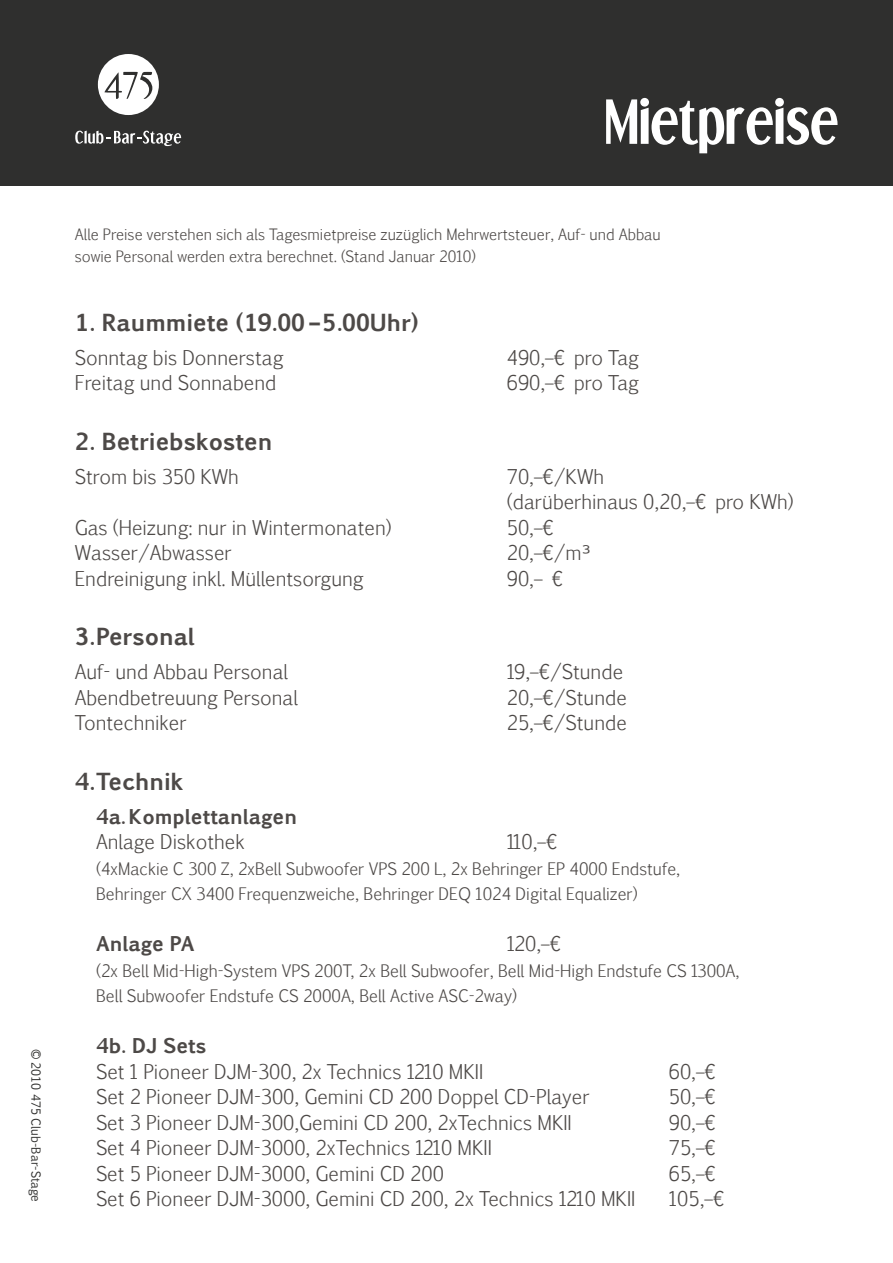
<style>
.page{position:relative;width:893px;height:1263px;background:#fff}
.page>*{position:absolute;margin:0;border:0;box-sizing:border-box;transform-origin:0 0}
.t1{font:700 52.5px "Dream Orphans";color:#fff}
.t2{font:700 22.5px "Pigiarniq";color:#4d4947}
.t3{font:300 19.5px/25.5px "Pigiarniq";color:#4d4947}
.t4{font:700 19.5px "Pigiarniq";color:#4d4947}
.t5{font:300 16.5px/25.5px "Pigiarniq";color:#4d4947}
.t6{font:300 15px/21.6px "Pigiarniq";color:#4d4947}
.t7{font:12px "Pigiarniq";color:#2f2f2e}
</style>
<div class="page">
<div style="left:0;top:0;width:893px;height:185px;background:#2f2f2e"></div>
<svg style="left:98px;top:54px;width:61px;height:61px"></svg>
<svg style="left:75px;top:131px;width:106px;height:15px"></svg>
<p class="t7" style="left:44px;top:1049px;width:154px;rotate:90deg">© 2010 475 Club-Bar-Stage</p>
<h1 class="t1" style="left:604px;top:90px;width:236px">Mietpreise</h1>
<p class="t6" style="left:75px;top:224px;width:588px">Alle Preise verstehen sich als Tagesmietpreise zuzüglich Mehrwertsteuer, Auf- und Abbau sowie Personal werden extra berechnet. (Stand Januar 2010)</p>
<p class="t2" style="left:75px;top:306px;width:345px">1. Raummiete (19.00 –5.00Uhr)</p>
<p class="t3" style="left:75px;top:344px;width:210px">Sonntag bis Donnerstag</p>
<p class="t3" style="left:507px;top:344px;width:134px">490,–€ pro Tag</p>
<p class="t3" style="left:75px;top:370px;width:203px">Freitag und Sonnabend</p>
<p class="t3" style="left:507px;top:370px;width:134px">690,–€ pro Tag</p>
<p class="t2" style="left:75px;top:425px;width:199px">2. Betriebskosten</p>
<p class="t3" style="left:75px;top:463px;width:166px">Strom bis 350 KWh</p>
<p class="t3" style="left:507px;top:463px;width:288px">70,–€/KWh<br>(darüberhinaus 0,20,–€ pro KWh)</p>
<p class="t3" style="left:75px;top:514px;width:318px">Gas (Heizung: nur in Wintermonaten)</p>
<p class="t3" style="left:507px;top:514px;width:48px">50,–€</p>
<p class="t3" style="left:75px;top:540px;width:159px">Wasser/Abwasser</p>
<p class="t3" style="left:507px;top:540px;width:85px">20,–€/m³</p>
<p class="t3" style="left:75px;top:565px;width:290px">Endreinigung inkl. Müllentsorgung</p>
<p class="t3" style="left:507px;top:565px;width:58px">90,– €</p>
<p class="t2" style="left:75px;top:620px;width:122px">3.Personal</p>
<p class="t3" style="left:75px;top:659px;width:215px">Auf- und Abbau Personal</p>
<p class="t3" style="left:507px;top:659px;width:118px">19,–€/Stunde</p>
<p class="t3" style="left:75px;top:684px;width:225px">Abendbetreuung Personal</p>
<p class="t3" style="left:507px;top:684px;width:122px">20,–€/Stunde</p>
<p class="t3" style="left:75px;top:710px;width:113px">Tontechniker</p>
<p class="t3" style="left:507px;top:710px;width:122px">25,–€/Stunde</p>
<p class="t2" style="left:75px;top:765px;width:110px">4.Technik</p>
<p class="t4" style="left:96px;top:802px;width:202px">4a.Komplettanlagen</p>
<p class="t3" style="left:96px;top:829px;width:150px">Anlage Diskothek</p>
<p class="t3" style="left:507px;top:829px;width:52px">110,–€</p>
<p class="t5" style="left:96px;top:855px;width:586px">(4xMackie C 300 Z, 2xBell Subwoofer VPS 200 L, 2x Behringer EP 4000 Endstufe,<br>Behringer CX 3400 Frequenzweiche, Behringer DEQ 1024 Digital Equalizer)</p>
<p class="t4" style="left:96px;top:930px;width:100px">Anlage PA</p>
<p class="t3" style="left:507px;top:931px;width:56px">120,–€</p>
<p class="t5" style="left:96px;top:957px;width:645px">(2x Bell Mid-High-System VPS 200T, 2x Bell Subwoofer, Bell Mid-High Endstufe CS 1300A,<br>Bell Subwoofer Endstufe CS 2000A, Bell Active ASC-2way)</p>
<p class="t4" style="left:96px;top:1032px;width:112px">4b. DJ Sets</p>
<p class="t3" style="left:96px;top:1058px;width:389px">Set 1 Pioneer DJM-300, 2x Technics 1210 MKII</p>
<p class="t3" style="left:669px;top:1058px;width:48px">60,–€</p>
<p class="t3" style="left:96px;top:1084px;width:495px">Set 2 Pioneer DJM-300, Gemini CD 200 Doppel CD-Player</p>
<p class="t3" style="left:669px;top:1084px;width:48px">50,–€</p>
<p class="t3" style="left:96px;top:1109px;width:477px">Set 3 Pioneer DJM-300,Gemini CD 200, 2xTechnics MKII</p>
<p class="t3" style="left:669px;top:1109px;width:48px">90,–€</p>
<p class="t3" style="left:96px;top:1135px;width:397px">Set 4 Pioneer DJM-3000, 2xTechnics 1210 MKII</p>
<p class="t3" style="left:669px;top:1135px;width:48px">75,–€</p>
<p class="t3" style="left:96px;top:1160px;width:349px">Set 5 Pioneer DJM-3000, Gemini CD 200</p>
<p class="t3" style="left:669px;top:1160px;width:48px">65,–€</p>
<p class="t3" style="left:96px;top:1186px;width:541px">Set 6 Pioneer DJM-3000, Gemini CD 200, 2x Technics 1210 MKII</p>
<p class="t3" style="left:669px;top:1186px;width:57px">105,–€</p>
</div>
